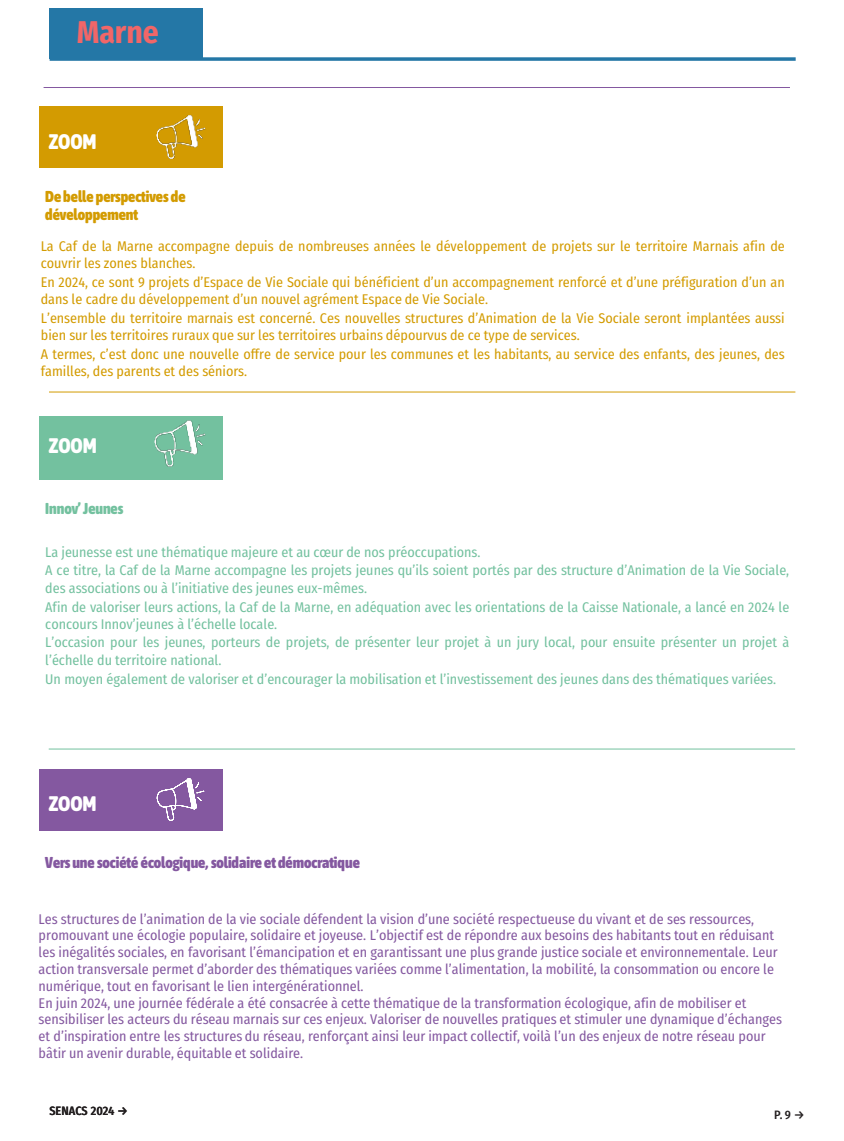
<style>
.page{position:relative;width:844px;height:1141px;background:#fff}
.page>*{position:absolute;margin:0;border:0;box-sizing:border-box;transform-origin:0 0}
.t1{font:700 31.5px "Fira Sans Condensed";color:#f16668}
.t2{font:800 21px "Asap Condensed";letter-spacing:-.005em;color:#fff}
.t3{font:900 15.75px "Asap Condensed";color:#8458a0}
.t4{font:900 15.75px/17.5px "Asap Condensed";color:#d39b01}
.t5{font:900 15.75px "Asap Condensed";letter-spacing:-.005em;color:#73c19f}
.t6{font:14px/16.8px "Fira Sans Condensed";color:#8458a0}
.t7{font:14px/17.2px "Fira Sans Condensed";color:#d39b01}
.t8{font:14px/17.2px "Fira Sans Condensed";color:#73c19f}
.t9{font:500 12.25px "Fira Sans Condensed";color:#231f20}
</style>
<div class="page">
<svg style="left:50px;top:57px;width:745px;height:4px;background:#3e87b0"></svg>
<div style="left:39px;top:417px;width:183px;height:63px;background:#73c19f"></div>
<img style="left:154px;top:420px;width:52px;height:47px">
<hr style="left:49px;top:749px;width:746px;height:1px;background:#73c19f">
<div style="left:39px;top:769px;width:183px;height:61px;background:#8458a0"></div>
<img style="left:156px;top:778px;width:49px;height:43px">
<hr style="left:44px;top:87px;width:746px;height:1px;background:#8458a0">
<div style="left:39px;top:106px;width:183px;height:62px;background:#d39b01"></div>
<img style="left:156px;top:115px;width:50px;height:44px">
<hr style="left:49px;top:392px;width:746px;height:1px;background:#d39b01">
<div style="left:49px;top:8px;width:154px;height:51px;background:#2477a6"></div>
<p class="t1" style="left:77px;top:6px;width:84px">Marne</p>
<p class="t2" style="left:49px;top:126px;width:49px">ZOOM</p>
<p class="t4" style="left:45px;top:187px;width:142px">De belle perspectives de développement</p>
<p class="t7" style="left:41px;top:237px;width:745px">La Caf de la Marne accompagne depuis de nombreuses années le développement de projets sur le territoire Marnais afin de couvrir les zones blanches.</p>
<p class="t7" style="left:41px;top:273px;width:745px">En 2024, ce sont 9 projets d’Espace de Vie Sociale qui bénéficient d’un accompagnement renforcé et d’une préfiguration d’un an dans le cadre du développement d’un nouvel agrément Espace de Vie Sociale.</p>
<p class="t7" style="left:41px;top:309px;width:745px">L’ensemble du territoire marnais est concerné. Ces nouvelles structures d’Animation de la Vie Sociale seront implantées aussi bien sur les territoires ruraux que sur les territoires urbains dépourvus de ce type de services.</p>
<p class="t7" style="left:41px;top:345px;width:745px">A termes, c’est donc une nouvelle offre de service pour les communes et les habitants, au service des enfants, des jeunes, des familles, des parents et des séniors.</p>
<p class="t2" style="left:49px;top:431px;width:49px">ZOOM</p>
<p class="t5" style="left:45px;top:497px;width:80px">Innov’ Jeunes</p>
<p class="t8" style="left:45px;top:543px;width:436px">La jeunesse est une thématique majeure et au cœur de nos préoccupations.</p>
<p class="t8" style="left:45px;top:562px;width:745px">A ce titre, la Caf de la Marne accompagne les projets jeunes qu’ils soient portés par des structure d’Animation de la Vie Sociale, des associations ou à l’initiative des jeunes eux-mêmes.</p>
<p class="t8" style="left:45px;top:598px;width:745px">Afin de valoriser leurs actions, la Caf de la Marne, en adéquation avec les orientations de la Caisse Nationale, a lancé en 2024 le concours Innov’jeunes à l’échelle locale.</p>
<p class="t8" style="left:45px;top:634px;width:745px">L’occasion pour les jeunes, porteurs de projets, de présenter leur projet à un jury local, pour ensuite présenter un projet à l’échelle du territoire national.</p>
<p class="t8" style="left:45px;top:670px;width:732px">Un moyen également de valoriser et d’encourager la mobilisation et l’investissement des jeunes dans des thématiques variées.</p>
<p class="t2" style="left:49px;top:788px;width:49px">ZOOM</p>
<p class="t3" style="left:45px;top:851px;width:316px">Vers une société écologique, solidaire et démocratique</p>
<p class="t6" style="left:39px;top:910px;width:740px">Les structures de l’animation de la vie sociale défendent la vision d’une société respectueuse du vivant et de ses ressources, promouvant une écologie populaire, solidaire et joyeuse. L’objectif est de répondre aux besoins des habitants tout en réduisant les inégalités sociales, en favorisant l’émancipation et en garantissant une plus grande justice sociale et environnementale. Leur action transversale permet d’aborder des thématiques variées comme l’alimentation, la mobilité, la consommation ou encore le numérique, tout en favorisant le lien intergénérationnel.</p>
<p class="t6" style="left:39px;top:994px;width:745px">En juin 2024, une journée fédérale a été consacrée à cette thématique de la transformation écologique, afin de mobiliser et sensibiliser les acteurs du réseau marnais sur ces enjeux. Valoriser de nouvelles pratiques et stimuler une dynamique d’échanges et d’inspiration entre les structures du réseau, renforçant ainsi leur impact collectif, voilà l’un des enjeux de notre réseau pour bâtir un avenir durable, équitable et solidaire.</p>
<p class="t9" style="left:49px;top:1101px;width:80px">SENACS 2024 →</p>
<p class="t9" style="left:774px;top:1105px;width:32px">P.9→</p>
</div>
